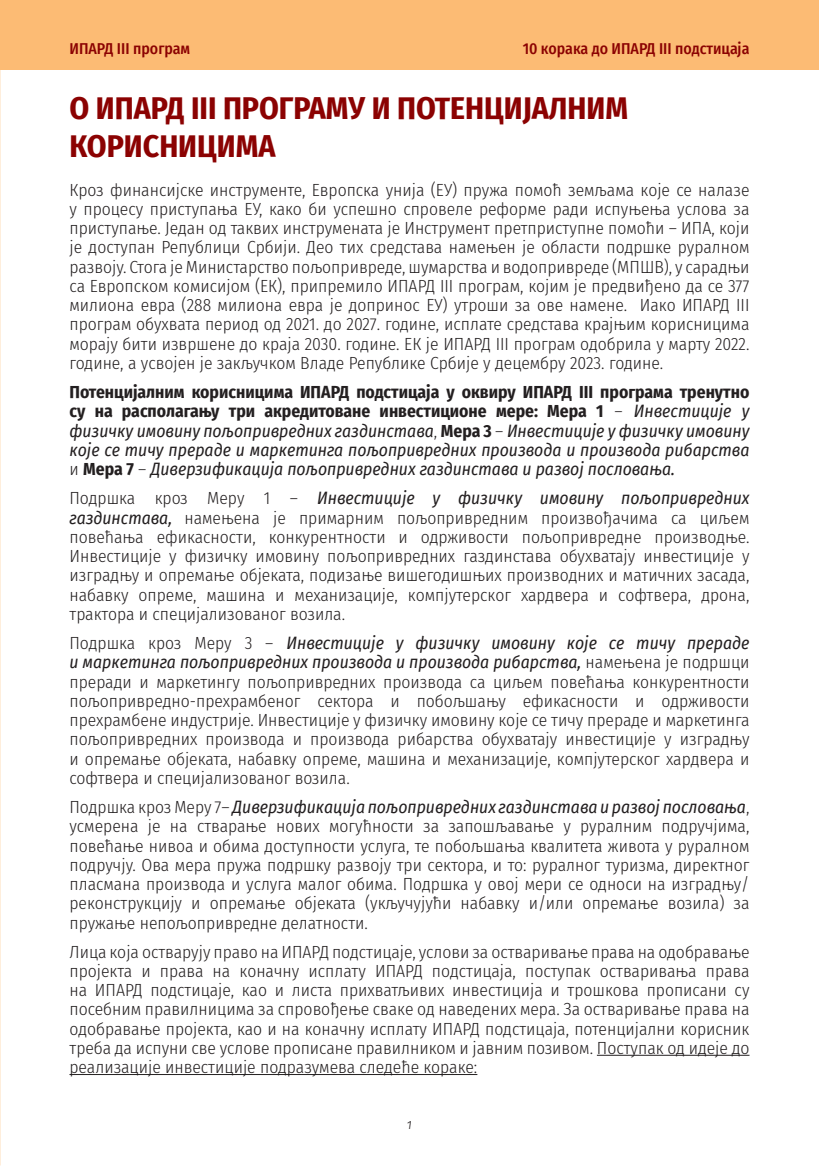
<style>
.page{position:relative;width:819px;height:1166px;background:#fff}
.page>*{position:absolute;margin:0;border:0;box-sizing:border-box;transform-origin:0 0}
.t1{font:700 31.5px/37.8px "Fira Sans Condensed";color:#8b0202}
.t2{font:300 17.5px/19.2px "Fira Sans Condensed";color:#231f20;text-align:justify}
.t3{font:italic 17.5px/19.2px "Fira Sans Condensed";color:#231f20;text-align:justify}
.t4{font:500 15.75px "Fira Sans Condensed";color:#8b0202}
.t5{font:italic 300 14px "Fira Sans Condensed";color:#231f20}
.s1{font-weight:700;font-style:normal}
.s2{font-weight:300;font-style:normal}
.s3{font-weight:400;font-style:italic}
</style>
<div class="page">
<div style="left:0;top:0;width:819px;height:69px;background:#fcbb74"></div>
<hr style="left:597px;top:1055px;width:152px;height:1px;background:#231f20">
<hr style="left:69px;top:1074px;width:408px;height:1px;background:#231f20">
<p class="t4" style="left:69px;top:36px;width:122px">ИПАРД III програм</p>
<p class="t4" style="left:522px;top:36px;width:228px">10 корака до ИПАРД III подстицаја</p>
<h1 class="t1" style="left:69px;top:87px;width:560px">О ИПАРД III ПРОГРАМУ И ПОТЕНЦИЈАЛНИМ<br>КОРИСНИЦИМА</h1>
<p class="t2" style="left:69px;top:180px;width:681px">Кроз финансијске инструменте, Европска унија (ЕУ) пружа помоћ земљама које се налазе у процесу приступања ЕУ, како би успешно спровеле реформе ради испуњења услова за приступање. Један од таквих инструмената је Инструмент претприступне помоћи – ИПА, који је доступан Републици Србији. Део тих средстава намењен је области подршке руралном развоју. Стога је Министарство пољопривреде, шумарства и водопривреде (МПШВ), у сарадњи са Европском комисијом (ЕК), припремило ИПАРД III програм, којим је предвиђено да се 377 милиона евра (288 милиона евра је допринос ЕУ) утроши за ове намене. Иако ИПАРД III програм обухвата период од 2021. до 2027. године, исплате средстава крајњим корисницима морају бити извршене до краја 2030. године. ЕК је ИПАРД III програм одобрила у марту 2022. године, а усвојен је закључком Владе Републике Србије у децембру 2023. године.</p>
<p class="t3" style="left:69px;top:382px;width:681px"><span class="s1">Потенцијалним корисницима ИПАРД подстицаја у оквиру ИПАРД III програма тренутно су на располагању три акредитоване инвестиционе мере: Мера 1</span> <span class="s2">–</span> Инвестиције у физичку имовину пољопривредних газдинстава<span class="s2">,</span> <span class="s1">Мера 3</span> <span class="s2">–</span> Инвестиције у физичку имовину које се тичу прераде и маркетинга пољопривредних производа и производа рибарства <span class="s2">и</span> <span class="s1">Мера 7</span> <span class="s2">–</span> Диверзификација пољопривредних газдинстава и развој пословања.</p>
<p class="t2" style="left:69px;top:488px;width:681px">Подршка кроз Меру 1 – <span class="s3">Инвестиције у физичку имовину пољопривредних газдинстава,</span> намењена је примарним пољопривредним произвођачима са циљем повећања ефикасности, конкурентности и одрживости пољопривредне производње.<br>Инвестиције у физичку имовину пољопривредних газдинстава обухватају инвестиције у изградњу и опремање објеката, подизање вишегодишњих производних и матичних засада, набавку опреме, машина и механизације, компјутерског хардвера и софтвера, дрона, трактора и специјализованог возила.</p>
<p class="t2" style="left:69px;top:633px;width:681px">Подршка кроз Меру 3 – <span class="s3">Инвестиције у физичку имовину које се тичу прераде и маркетинга пољопривредних производа и производа рибарства,</span> намењена је подршци преради и маркетингу пољопривредних производа са циљем повећања конкурентности пољопривредно-прехрамбеног сектора и побољшању ефикасности и одрживости прехрамбене индустрије. Инвестиције у физичку имовину које се тичу прераде и маркетинга пољопривредних производа и производа рибарства обухватају инвестиције у изградњу и опремање објеката, набавку опреме, машина и механизације, компјутерског хардвера и софтвера и специјализованог возила.</p>
<p class="t2" style="left:69px;top:797px;width:681px">Подршка кроз Меру 7– <span class="s3">Диверзификација пољопривредних газдинстава и развој пословања</span>, усмерена је на стварање нових могућности за запошљавање у руралним подручјима, повећање нивоа и обима доступности услуга, те побољшања квалитета живота у руралном подручју. Ова мера пружа подршку развоју три сектора, и то: руралног туризма, директног пласмана производа и услуга малог обима. Подршка у овој мери се односи на изградњу/ реконструкцију и опремање објеката (укључујући набавку и/или опремање возила) за пружање непољопривредне делатности.</p>
<p class="t2" style="left:69px;top:942px;width:681px">Лица која остварују право на ИПАРД подстицаје, услови за остваривање права на одобравање пројекта и права на коначну исплату ИПАРД подстицаја, поступак остваривања права на ИПАРД подстицаје, као и листа прихватљивих инвестиција и трошкова прописани су посебним правилницима за спровођење сваке од наведених мера. За остваривање права на одобравање пројекта, као и на коначну исплату ИПАРД подстицаја, потенцијални корисник треба да испуни све услове прописане правилником и јавним позивом. Поступак од идеје до реализације инвестиције подразумева следеће кораке:</p>
<p class="t5" style="left:407px;top:1115px;width:7px">1</p>
</div>
